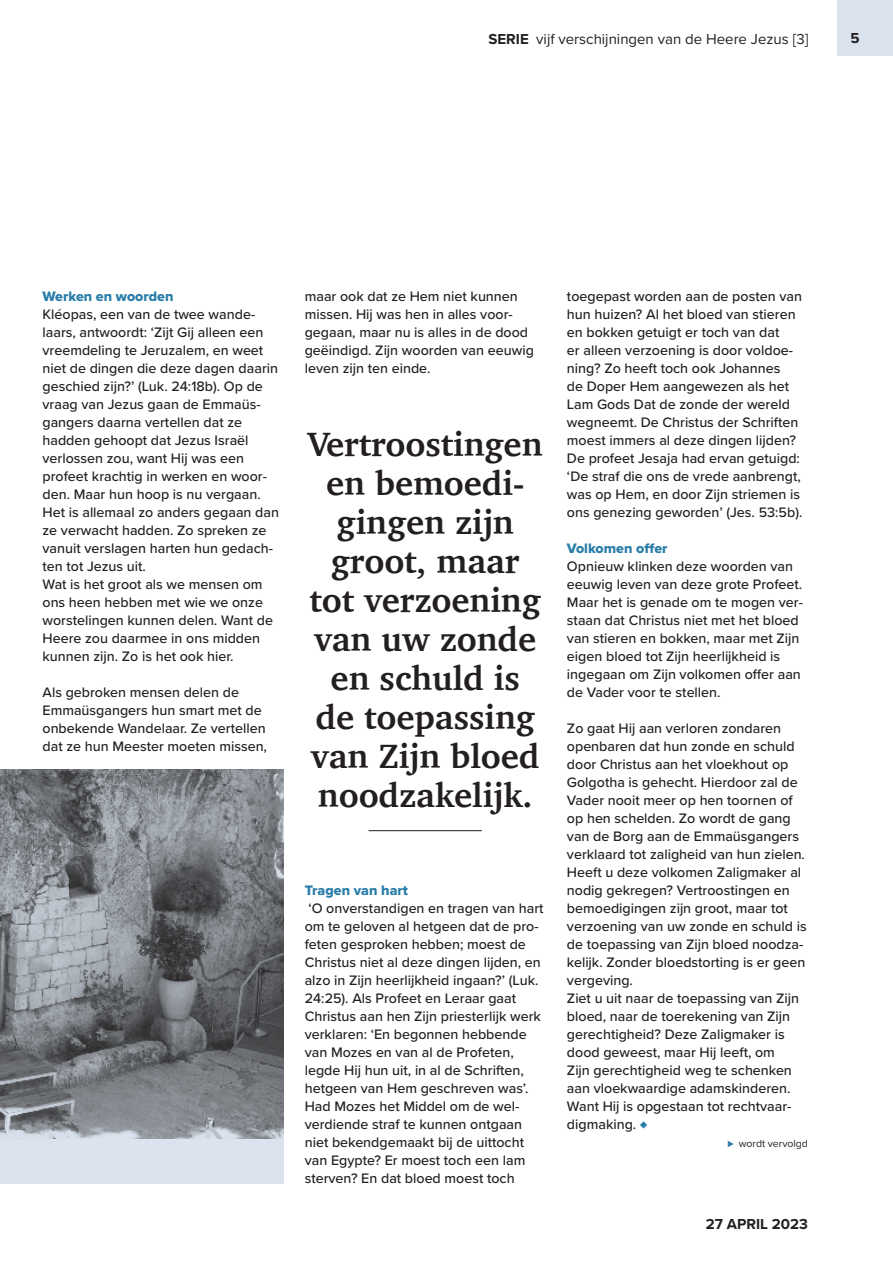
<style>
.page{position:relative;width:893px;height:1263px;background:#fff}
.page>*{position:absolute;margin:0;border:0;box-sizing:border-box;transform-origin:0 0}
.t1{font:700 34.5px/39px "Charter";color:#231f20;text-align:center}
.t2{font:15px "Proxima Nova";color:#231f20}
.t3{font:700 15px "Proxima Nova";color:#231f20}
.t4{font:500 14.25px/18px "Proxima Nova";color:#231f20}
.t5{font:14.25px "Proxima Nova Extrabld";color:#2a7da8}
.t6{font:10.5px "Proxima Nova";color:#231f20}
.s1{font-weight:700}
.s2{color:#2a7da8}
.s3{font-weight:700;color:#2a7da8}
</style>
<div class="page">
<div style="left:838px;top:0;width:55px;height:55px;background:#dae3ee"></div>
<div style="left:0;top:1138px;width:283px;height:45px;background:#dae3ee"></div>
<img style="left:0;top:769px;width:283px;height:369px">
<hr style="left:369px;top:830px;width:113px;height:1px;background:#231f20">
<p class="t2" style="left:489px;top:28px;width:321px"><span class="s1">SERIE</span> vijf verschijningen van de Heere Jezus [3]</p>
<p class="t3" style="left:850px;top:26px;width:11px">5</p>
<p class="t5" style="left:43px;top:286px;width:132px">Werken en woorden</p>
<p class="t4" style="left:43px;top:305px;width:238px">Kléopas, een van de twee wande&shy;laars, antwoordt: ‘Zijt Gij alleen een vreemdeling te Jeruzalem, en weet niet de dingen die deze dagen daarin geschied zijn?’ (Luk. 24:18b). Op de vraag van Jezus gaan de Emmaüs&shy;gangers daarna vertellen dat ze hadden gehoopt dat Jezus Israël verlossen zou, want Hij was een profeet krachtig in werken en woor&shy;den. Maar hun hoop is nu vergaan.<br>Het is allemaal zo anders gegaan dan ze verwacht hadden. Zo spreken ze vanuit verslagen harten hun gedach&shy;ten tot Jezus uit.<br>Wat is het groot als we mensen om ons heen hebben met wie we onze worstelingen kunnen delen. Want de<br>Heere zou daarmee in ons midden kunnen zijn. Zo is het ook hier.</p>
<p class="t4" style="left:43px;top:683px;width:226px">Als gebroken mensen delen de<br>Emmaüsgangers hun smart met de onbekende Wandelaar. Ze vertellen dat ze hun Meester moeten missen,</p>
<p class="t4" style="left:305px;top:287px;width:231px">maar ook dat ze Hem niet kunnen missen. Hij was hen in alles voor&shy;gegaan, maar nu is alles in de dood geëindigd. Zijn woorden van eeuwig leven zijn ten einde.</p>
<h1 class="t1" style="left:308px;top:424px;width:236px">Vertroostingen en bemoedi&shy;gingen zijn groot, maar tot verzoening van uw zonde en schuld is de toepassing van Zijn bloed noodzakelijk.</h1>
<p class="t5" style="left:305px;top:880px;width:105px">Tragen van hart</p>
<p class="t4" style="left:305px;top:899px;width:240px">‘O onverstandigen en tragen van hart om te geloven al hetgeen dat de pro&shy;feten gesproken hebben; moest de Christus niet al deze dingen lijden, en alzo in Zijn heerlijkheid ingaan?’ (Luk.<br>24:25). Als Profeet en Leraar gaat Christus aan hen Zijn priesterlijk werk verklaren: ‘En begonnen hebbende van Mozes en van al de Profeten, legde Hij hun uit, in al de Schriften, hetgeen van Hem geschreven was’.<br>Had Mozes het Middel om de wel&shy;verdiende straf te kunnen ontgaan niet bekendgemaakt bij de uittocht van Egypte? Er moest toch een lam sterven? En dat bloed moest toch</p>
<p class="t4" style="left:567px;top:287px;width:237px">toegepast worden aan de posten van hun huizen? Al het bloed van stieren en bokken getuigt er toch van dat<br>er alleen verzoening is door voldoe&shy;ning? Zo heeft toch ook Johannes<br>de Doper Hem aangewezen als het Lam Gods Dat de zonde der wereld wegneemt. De Christus der Schriften moest immers al deze dingen lijden?<br>De profeet Jesaja had ervan getuigd: ‘De straf die ons de vrede aanbrengt, was op Hem, en door Zijn striemen is ons genezing geworden’ (Jes. 53:5b).</p>
<p class="t5" style="left:567px;top:538px;width:102px">Volkomen offer</p>
<p class="t4" style="left:567px;top:557px;width:238px">Opnieuw klinken deze woorden van eeuwig leven van deze grote Profeet.<br>Maar het is genade om te mogen ver&shy;staan dat Christus niet met het bloed van stieren en bokken, maar met Zijn eigen bloed tot Zijn heerlijkheid is ingegaan om Zijn volkomen offer aan de Vader voor te stellen.</p>
<p class="t4" style="left:567px;top:719px;width:241px">Zo gaat Hij aan verloren zondaren openbaren dat hun zonde en schuld door Christus aan het vloekhout op Golgotha is gehecht. Hierdoor zal de Vader nooit meer op hen toornen of op hen schelden. Zo wordt de gang van de Borg aan de Emmaüsgangers verklaard tot zaligheid van hun zielen.<br>Heeft u deze volkomen Zaligmaker al nodig gekregen? Vertroostingen en bemoedigingen zijn groot, maar tot verzoening van uw zonde en schuld is de toepassing van Zijn bloed noodza&shy;kelijk. Zonder bloedstorting is er geen vergeving.<br>Ziet u uit naar de toepassing van Zijn bloed, naar de toerekening van Zijn gerechtigheid? Deze Zaligmaker is dood geweest, maar Hij leeft, om<br>Zijn gerechtigheid weg te schenken aan vloekwaardige adamskinderen.<br>Want Hij is opgestaan tot rechtvaar&shy;digmaking. <span class="s2">♦</span></p>
<p class="t6" style="left:727px;top:1136px;width:82px"><span class="s3">⊲</span> wordt vervolgd</p>
<p class="t3" style="left:706px;top:1213px;width:104px">27 APRIL 2023</p>
</div>
